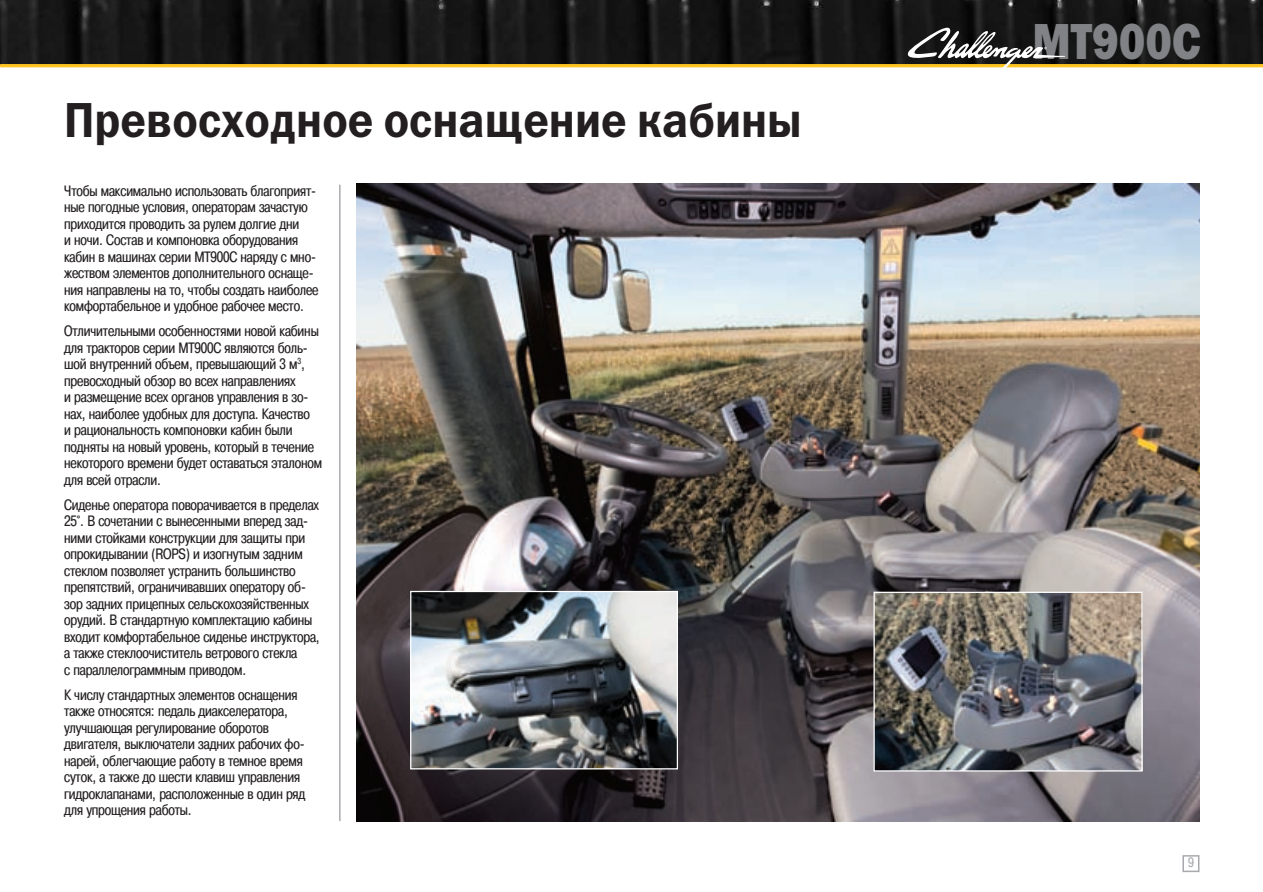
<style>
.page{position:relative;width:1263px;height:892px;background:#fff}
.page>*{position:absolute;margin:0;border:0;box-sizing:border-box;transform-origin:0 0}
.t1{font:51px "Franklin Gothic Heavy C";color:#808285;scale:.85 1}
.t2{font:49.5px "Franklin Gothic Demi C";color:#231f20;scale:.9 1}
.t3{font:15px/16.5px "Pragmatica Cond C";letter-spacing:-.01em;color:#231f20}
.t4{font:13.5px "Pragmatica Cond C";color:#a8a9ad}
</style>
<div class="page">
<img style="left:356px;top:183px;width:843px;height:638px">
<img style="left:0;top:0;width:1263px;height:64px">
<div style="left:1182px;top:855px;width:17px;height:17px;border:2px solid #a8a9ad"></div>
<hr style="left:0;top:64px;width:1263px;height:3px;background:#fec422">
<img style="left:875px;top:594px;width:266px;height:176px">
<div style="left:873px;top:592px;width:270px;height:180px;border:1px solid #fff"></div>
<img style="left:412px;top:593px;width:264px;height:174px">
<div style="left:410px;top:591px;width:268px;height:178px;border:1px solid #fff"></div>
<hr style="left:339px;top:185px;width:2px;height:636px;background:#a8a9ad">
<svg style="left:904px;top:23px;width:161px;height:45px"></svg>
<h2 class="t2" style="left:64px;top:103px;width:821px">Превосходное оснащение кабины</h2>
<p class="t3" style="left:64px;top:183px;width:256px">Чтобы максимально использовать благоприят&shy;ные погодные условия, операторам зачастую приходится проводить за рулем долгие дни<br>и ночи. Состав и компоновка оборудования кабин в машинах серии MT900C наряду с мно&shy;жеством элементов дополнительного оснаще&shy;ния направлены на то, чтобы создать наиболее комфортабельное и удобное рабочее место.</p>
<p class="t3" style="left:64px;top:324px;width:259px">Отличительными особенностями новой кабины для тракторов серии MT900C являются боль&shy;шой внутренний объем, превышающий 3 м<sup>3</sup>, превосходный обзор во всех направлениях<br>и размещение всех органов управления в зо&shy;нах, наиболее удобных для доступа. Качество<br>и рациональность компоновки кабин были подняты на новый уровень, который в течение некоторого времени будет оставаться эталоном для всей отрасли.</p>
<p class="t3" style="left:64px;top:497px;width:257px">Сиденье оператора поворачивается в пределах 25°. В сочетании с вынесенными вперед зад&shy;ними стойками конструкции для защиты при опрокидывании (ROPS) и изогнутым задним стеклом позволяет устранить большинство препятствий, ограничивавших оператору об&shy;зор задних прицепных сельскохозяйственных орудий. В стандартную комплектацию кабины входит комфортабельное сиденье инструктора, а также стеклоочиститель ветрового стекла<br>с параллелограммным приводом.</p>
<p class="t3" style="left:64px;top:687px;width:243px">К числу стандартных элементов оснащения также относятся: педаль диакселератора, улучшающая регулирование оборотов двигателя, выключатели задних рабочих фо&shy;на рей, облегчающие работу в темное время суток, а также до шести клавиш управления гидроклапанами, расположенные в один ряд для упрощения работы.</p>
<h1 class="t1" style="left:1032px;top:24px;width:200px">MT900C</h1>
<p class="t4" style="left:1188px;top:857px;width:7px">9</p>
</div>
